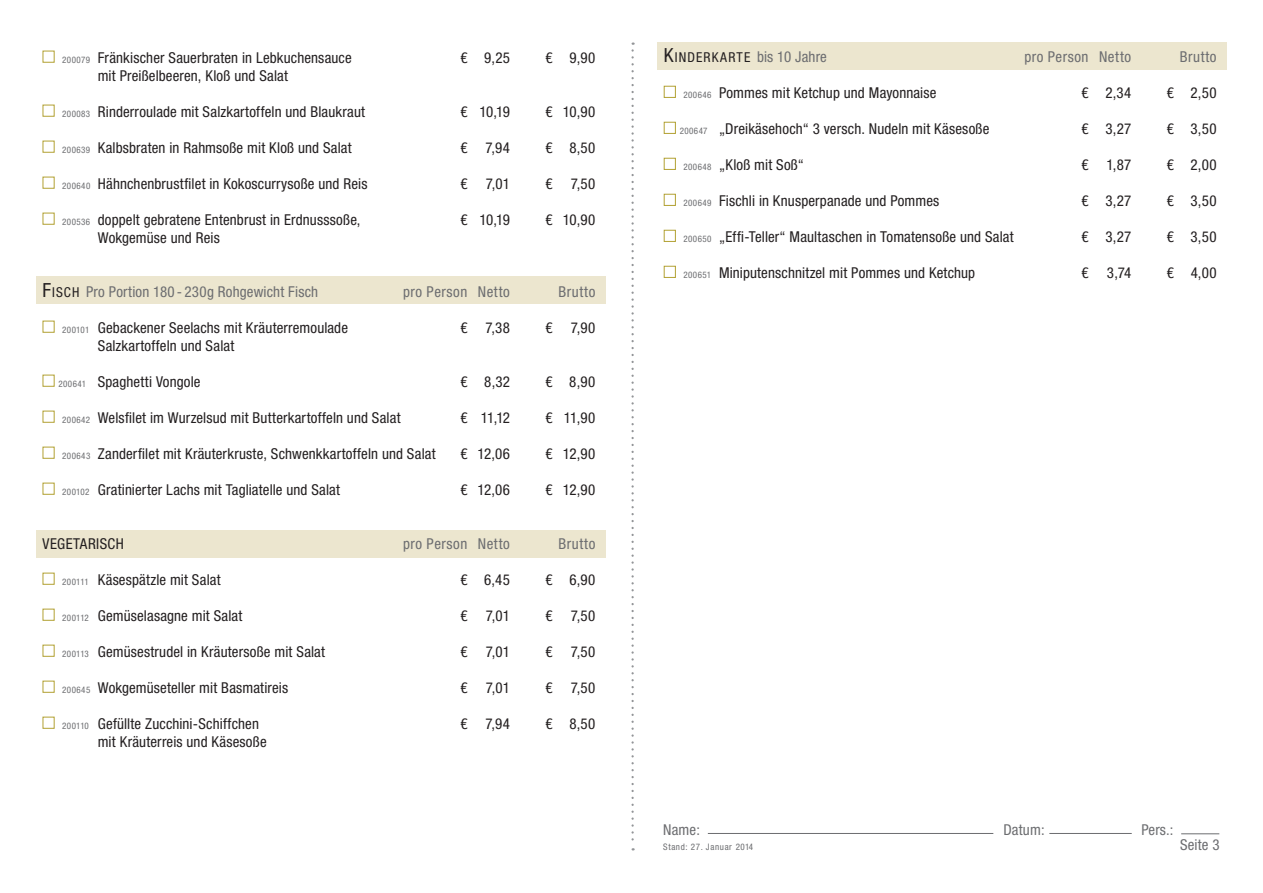
<style>
.page{position:relative;width:1263px;height:893px;background:#fff}
.page>*{position:absolute;margin:0;border:0;box-sizing:border-box;transform-origin:0 0}
.t1{font:condensed 15px "Helvetica Neue LT Std";letter-spacing:.01em;color:#231f20}
.t2{font:condensed 15px "Helvetica Neue LT Std";letter-spacing:.03em;color:#6c6d70}
.t3{font:condensed 15px "Helvetica Neue LT Std";letter-spacing:.03em;color:#231f20}
.t4{font:condensed 13.65px "Helvetica Neue LT Std";letter-spacing:.08em;color:#231f20}
.t5{font:condensed 9px "Helvetica Neue LT Std";letter-spacing:.07em;color:#6c6d70}
.s1{font-size:9px;color:#6c6d70}
.s2{font-size:19.5px;color:#231f20}
.s3{font-size:13.65px;color:#231f20}
.s4{font-size:19.5px}
.s5{font-size:15px;color:#6c6d70}
</style>
<div class="page">
<hr style="left:708px;top:833px;width:285px;height:1px;background:#6c6d70">
<hr style="left:1049px;top:833px;width:83px;height:1px;background:#6c6d70">
<hr style="left:1181px;top:833px;width:38px;height:1px;background:#6c6d70">
<svg style="left:631px;top:43px;width:3px;height:807px"></svg>
<div style="left:36px;top:276px;width:570px;height:28px;background:#ece6cf"></div>
<div style="left:36px;top:530px;width:570px;height:28px;background:#ece6cf"></div>
<div style="left:657px;top:42px;width:570px;height:28px;background:#ece6cf"></div>
<div style="left:664px;top:86px;width:12px;height:12px;border:1px solid #b2a133"></div>
<div style="left:664px;top:122px;width:12px;height:12px;border:1px solid #b2a133"></div>
<div style="left:664px;top:158px;width:12px;height:12px;border:1px solid #b2a133"></div>
<div style="left:664px;top:194px;width:12px;height:12px;border:1px solid #b2a133"></div>
<div style="left:664px;top:230px;width:12px;height:12px;border:1px solid #b2a133"></div>
<div style="left:664px;top:266px;width:12px;height:12px;border:1px solid #b2a133"></div>
<div style="left:43px;top:51px;width:12px;height:12px;border:1px solid #b2a133"></div>
<div style="left:43px;top:105px;width:12px;height:12px;border:1px solid #b2a133"></div>
<div style="left:43px;top:141px;width:12px;height:12px;border:1px solid #b2a133"></div>
<div style="left:43px;top:177px;width:12px;height:12px;border:1px solid #b2a133"></div>
<div style="left:43px;top:213px;width:12px;height:12px;border:1px solid #b2a133"></div>
<div style="left:43px;top:321px;width:12px;height:12px;border:1px solid #b2a133"></div>
<div style="left:43px;top:375px;width:12px;height:12px;border:1px solid #b2a133"></div>
<div style="left:43px;top:411px;width:12px;height:12px;border:1px solid #b2a133"></div>
<div style="left:43px;top:447px;width:12px;height:12px;border:1px solid #b2a133"></div>
<div style="left:43px;top:483px;width:12px;height:12px;border:1px solid #b2a133"></div>
<div style="left:43px;top:573px;width:12px;height:12px;border:1px solid #b2a133"></div>
<div style="left:43px;top:609px;width:12px;height:12px;border:1px solid #b2a133"></div>
<div style="left:43px;top:645px;width:12px;height:12px;border:1px solid #b2a133"></div>
<div style="left:43px;top:681px;width:12px;height:12px;border:1px solid #b2a133"></div>
<div style="left:43px;top:717px;width:12px;height:12px;border:1px solid #b2a133"></div>
<p class="t1" style="left:62px;top:49px;width:291px"><span class="s1">200079</span> Fränkischer Sauerbraten in Lebkuchensauce</p>
<p class="t1" style="left:460px;top:49px;width:51px">€ 9,25</p>
<p class="t1" style="left:545px;top:49px;width:51px">€ 9,90</p>
<p class="t1" style="left:98px;top:67px;width:192px">mit Preißelbeeren, Kloß und Salat</p>
<p class="t1" style="left:62px;top:103px;width:304px"><span class="s1">200083</span> Rinderroulade mit Salzkartoffeln und Blaukraut</p>
<p class="t1" style="left:460px;top:103px;width:51px">€ 10,19</p>
<p class="t1" style="left:545px;top:103px;width:51px">€ 10,90</p>
<p class="t1" style="left:62px;top:139px;width:291px"><span class="s1">200639</span> Kalbsbraten in Rahmsoße mit Kloß und Salat</p>
<p class="t1" style="left:460px;top:139px;width:51px">€ 7,94</p>
<p class="t1" style="left:545px;top:139px;width:51px">€ 8,50</p>
<p class="t1" style="left:62px;top:175px;width:307px"><span class="s1">200640</span> Hähnchenbrustfilet in Kokoscurrysoße und Reis</p>
<p class="t1" style="left:460px;top:175px;width:51px">€ 7,01</p>
<p class="t1" style="left:545px;top:175px;width:51px">€ 7,50</p>
<p class="t1" style="left:62px;top:211px;width:300px"><span class="s1">200536</span> doppelt gebratene Entenbrust in Erdnusssoße,</p>
<p class="t1" style="left:460px;top:211px;width:51px">€ 10,19</p>
<p class="t1" style="left:545px;top:211px;width:51px">€ 10,90</p>
<p class="t1" style="left:98px;top:229px;width:123px">Wokgemüse und Reis</p>
<p class="t2" style="left:43px;top:283px;width:277px"><span class="s2">F</span><span class="s3">ISCH</span> Pro Portion 180 - 230g Rohgewicht Fisch</p>
<p class="t2" style="left:403px;top:283px;width:108px">pro Person Netto</p>
<p class="t2" style="left:559px;top:283px;width:38px">Brutto</p>
<p class="t1" style="left:62px;top:319px;width:287px"><span class="s1">200101</span> Gebackener Seelachs mit Kräuterremoulade</p>
<p class="t1" style="left:460px;top:319px;width:51px">€ 7,38</p>
<p class="t1" style="left:545px;top:319px;width:51px">€ 7,90</p>
<p class="t1" style="left:98px;top:337px;width:138px">Salzkartoffeln und Salat</p>
<p class="t1" style="left:59px;top:373px;width:144px"><span class="s1">200641</span> Spaghetti Vongole</p>
<p class="t1" style="left:460px;top:373px;width:51px">€ 8,32</p>
<p class="t1" style="left:545px;top:373px;width:51px">€ 8,90</p>
<p class="t1" style="left:62px;top:409px;width:340px"><span class="s1">200642</span> Welsfilet im Wurzelsud mit Butterkartoffeln und Salat</p>
<p class="t1" style="left:460px;top:409px;width:51px">€ 11,12</p>
<p class="t1" style="left:545px;top:409px;width:51px">€ 11,90</p>
<p class="t1" style="left:62px;top:445px;width:375px"><span class="s1">200643</span> Zanderfilet mit Kräuterkruste, Schwenkkartoffeln und Salat</p>
<p class="t1" style="left:460px;top:445px;width:51px">€ 12,06</p>
<p class="t1" style="left:545px;top:445px;width:51px">€ 12,90</p>
<p class="t1" style="left:62px;top:481px;width:279px"><span class="s1">200102</span> Gratinierter Lachs mit Tagliatelle und Salat</p>
<p class="t1" style="left:460px;top:481px;width:51px">€ 12,06</p>
<p class="t1" style="left:545px;top:481px;width:51px">€ 12,90</p>
<p class="t3" style="left:43px;top:535px;width:83px">VEGETARISCH</p>
<p class="t2" style="left:403px;top:535px;width:108px">pro Person Netto</p>
<p class="t2" style="left:559px;top:535px;width:38px">Brutto</p>
<p class="t1" style="left:62px;top:571px;width:160px"><span class="s1">200111</span> Käsespätzle mit Salat</p>
<p class="t1" style="left:460px;top:571px;width:51px">€ 6,45</p>
<p class="t1" style="left:545px;top:571px;width:51px">€ 6,90</p>
<p class="t1" style="left:62px;top:607px;width:182px"><span class="s1">200112</span> Gemüselasagne mit Salat</p>
<p class="t1" style="left:460px;top:607px;width:51px">€ 7,01</p>
<p class="t1" style="left:545px;top:607px;width:51px">€ 7,50</p>
<p class="t1" style="left:62px;top:643px;width:264px"><span class="s1">200113</span> Gemüsestrudel in Kräutersoße mit Salat</p>
<p class="t1" style="left:460px;top:643px;width:51px">€ 7,01</p>
<p class="t1" style="left:545px;top:643px;width:51px">€ 7,50</p>
<p class="t1" style="left:62px;top:679px;width:227px"><span class="s1">200645</span> Wokgemüseteller mit Basmatireis</p>
<p class="t1" style="left:460px;top:679px;width:51px">€ 7,01</p>
<p class="t1" style="left:545px;top:679px;width:51px">€ 7,50</p>
<p class="t1" style="left:62px;top:715px;width:198px"><span class="s1">200110</span> Gefüllte Zucchini-Schiffchen</p>
<p class="t1" style="left:460px;top:715px;width:51px">€ 7,94</p>
<p class="t1" style="left:545px;top:715px;width:51px">€ 8,50</p>
<p class="t1" style="left:98px;top:733px;width:170px">mit Kräuterreis und Käsesoße</p>
<p class="t4" style="left:664px;top:49px;width:165px"><span class="s4">K</span>INDERKARTE <span class="s5">bis 10 Jahre</span></p>
<p class="t2" style="left:1024px;top:48px;width:108px">pro Person Netto</p>
<p class="t2" style="left:1180px;top:48px;width:38px">Brutto</p>
<p class="t1" style="left:683px;top:84px;width:254px"><span class="s1">200646</span> Pommes mit Ketchup und Mayonnaise</p>
<p class="t1" style="left:1082px;top:84px;width:51px">€ 2,34</p>
<p class="t1" style="left:1167px;top:84px;width:51px">€ 2,50</p>
<p class="t1" style="left:680px;top:120px;width:311px"><span class="s1">200647</span> „Dreikäsehoch“ 3 versch. Nudeln mit Käsesoße</p>
<p class="t1" style="left:1081px;top:120px;width:51px">€ 3,27</p>
<p class="t1" style="left:1167px;top:120px;width:51px">€ 3,50</p>
<p class="t1" style="left:683px;top:156px;width:122px"><span class="s1">200648</span> „Kloß mit Soß“</p>
<p class="t1" style="left:1081px;top:156px;width:51px">€ 1,87</p>
<p class="t1" style="left:1167px;top:156px;width:51px">€ 2,00</p>
<p class="t1" style="left:683px;top:192px;width:257px"><span class="s1">200649</span> Fischli in Knusperpanade und Pommes</p>
<p class="t1" style="left:1081px;top:192px;width:51px">€ 3,27</p>
<p class="t1" style="left:1167px;top:192px;width:51px">€ 3,50</p>
<p class="t1" style="left:683px;top:228px;width:332px"><span class="s1">200650</span> „Effi-Teller“ Maultaschen in Tomatensoße und Salat</p>
<p class="t1" style="left:1082px;top:228px;width:51px">€ 3,27</p>
<p class="t1" style="left:1167px;top:228px;width:51px">€ 3,50</p>
<p class="t1" style="left:683px;top:264px;width:293px"><span class="s1">200651</span> Miniputenschnitzel mit Pommes und Ketchup</p>
<p class="t1" style="left:1082px;top:264px;width:51px">€ 3,74</p>
<p class="t1" style="left:1167px;top:264px;width:51px">€ 4,00</p>
<p class="t2" style="left:663px;top:820px;width:38px">Name:</p>
<p class="t2" style="left:1003px;top:820px;width:43px">Datum:</p>
<p class="t2" style="left:1141px;top:820px;width:34px">Pers.:</p>
<p class="t5" style="left:663px;top:842px;width:92px">Stand: 27. Januar 2014</p>
<p class="t2" style="left:1180px;top:836px;width:41px">Seite 3</p>
</div>
